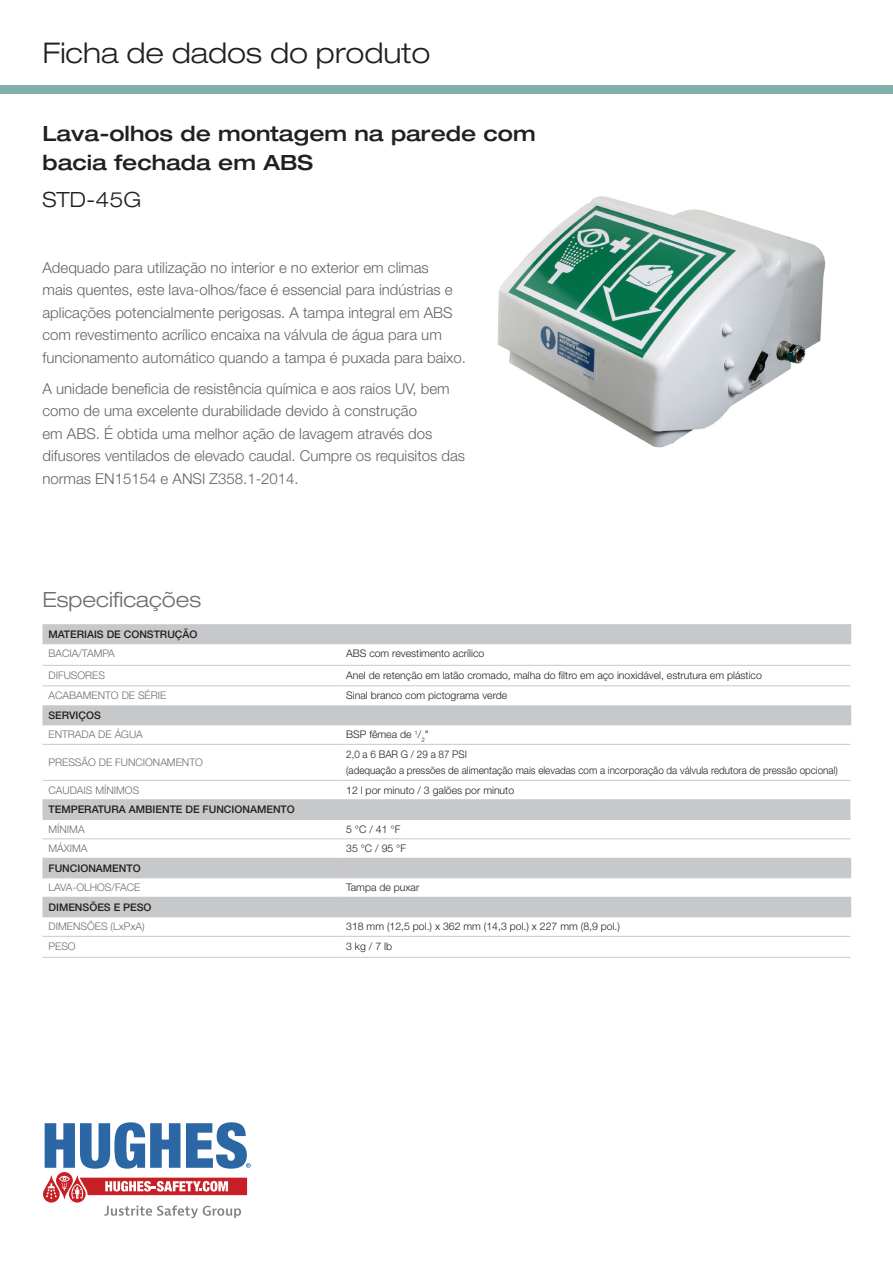
<style>
.page{position:relative;width:893px;height:1263px;background:#fff}
.page>*{position:absolute;margin:0;border:0;box-sizing:border-box;transform-origin:0 0}
.t1{font:300 expanded 28.5px "Helvetica Neue LT Std";color:#231f20}
.t2{font:500 expanded 21px/28.5px "Helvetica Neue LT Std";color:#231f20}
.t3{font:300 expanded 21px "Helvetica Neue LT Std";color:#6c6d70}
.t4{font:300 expanded 21px "Helvetica Neue LT Std";color:#231f20}
.t5{font:300 15px/22.5px "Helvetica Neue LT Std";color:#636366}
.t6{font:300 10.5px "Helvetica Neue LT Std";color:#231f20}
.t7{font:300 10.5px "Helvetica Neue LT Std";color:#6c6d70}
.t8{font:300 10.5px "Helvetica Neue LT Std";color:#231f20;scale:.94 1}
.t9{font:500 10.5px "Helvetica Neue LT Std";color:#231f20}
.s1{color:#666a6b}
</style>
<div class="page">
<svg style="left:43px;top:1122px;width:208px;height:96px"></svg>
<div style="left:0;top:85px;width:893px;height:9px;background:#81b0aa"></div>
<img style="left:497px;top:196px;width:329px;height:252px">
<svg style="left:43px;top:624px;width:807px;height:292px"></svg>
<svg style="left:339px;top:624px;width:2px;height:19px"></svg>
<svg style="left:850px;top:624px;width:1px;height:19px"></svg>
<svg style="left:339px;top:705px;width:2px;height:19px"></svg>
<svg style="left:850px;top:705px;width:1px;height:19px"></svg>
<svg style="left:339px;top:859px;width:2px;height:18px"></svg>
<svg style="left:850px;top:859px;width:1px;height:18px"></svg>
<svg style="left:339px;top:898px;width:2px;height:18px"></svg>
<svg style="left:850px;top:898px;width:1px;height:18px"></svg>
<hr style="left:43px;top:916px;width:297px;height:1px;background:#c7c8ca">
<hr style="left:340px;top:916px;width:511px;height:1px;background:#c7c8ca">
<hr style="left:43px;top:936px;width:297px;height:1px;background:#c7c8ca">
<hr style="left:340px;top:936px;width:510px;height:1px;background:#c7c8ca">
<hr style="left:43px;top:957px;width:297px;height:1px;background:#c7c8ca">
<hr style="left:340px;top:957px;width:510px;height:1px;background:#c7c8ca">
<hr style="left:43px;top:799px;width:297px;height:1px;background:#c7c8ca">
<hr style="left:340px;top:799px;width:510px;height:1px;background:#c7c8ca">
<hr style="left:43px;top:819px;width:297px;height:1px;background:#c7c8ca">
<hr style="left:340px;top:819px;width:510px;height:1px;background:#c7c8ca">
<hr style="left:43px;top:858px;width:297px;height:1px;background:#c7c8ca">
<hr style="left:340px;top:858px;width:511px;height:1px;background:#c7c8ca">
<hr style="left:43px;top:643px;width:297px;height:1px;background:#c7c8ca">
<hr style="left:340px;top:643px;width:511px;height:1px;background:#c7c8ca">
<hr style="left:43px;top:724px;width:297px;height:1px;background:#c7c8ca">
<hr style="left:340px;top:724px;width:511px;height:1px;background:#c7c8ca">
<hr style="left:43px;top:877px;width:297px;height:1px;background:#c7c8ca">
<hr style="left:340px;top:877px;width:511px;height:1px;background:#c7c8ca">
<hr style="left:43px;top:897px;width:297px;height:1px;background:#c7c8ca">
<hr style="left:340px;top:897px;width:511px;height:1px;background:#c7c8ca">
<hr style="left:43px;top:665px;width:297px;height:1px;background:#c7c8ca">
<hr style="left:340px;top:665px;width:510px;height:1px;background:#c7c8ca">
<hr style="left:43px;top:685px;width:297px;height:1px;background:#c7c8ca">
<hr style="left:340px;top:685px;width:510px;height:1px;background:#c7c8ca">
<hr style="left:43px;top:744px;width:297px;height:1px;background:#c7c8ca">
<hr style="left:340px;top:744px;width:510px;height:1px;background:#c7c8ca">
<hr style="left:43px;top:780px;width:297px;height:1px;background:#c7c8ca">
<hr style="left:340px;top:780px;width:510px;height:1px;background:#c7c8ca">
<hr style="left:43px;top:838px;width:297px;height:1px;background:#c7c8ca">
<hr style="left:340px;top:838px;width:510px;height:1px;background:#c7c8ca">
<p class="t1" style="left:43px;top:36px;width:389px">Ficha de dados do produto</p>
<p class="t2" style="left:43px;top:119px;width:495px">Lava-olhos de montagem na parede com bacia fechada em ABS</p>
<p class="t4" style="left:43px;top:187px;width:100px">STD-45G</p>
<p class="t5" style="left:43px;top:256px;width:425px">Adequado para utilização no interior e no exterior em climas<br>mais quentes, este lava-olhos/face é essencial para indústrias e aplicações potencialmente perigosas. A tampa integral em ABS com revestimento acrílico encaixa na válvula de água para um funcionamento automático quando a tampa é puxada para baixo.</p>
<p class="t5" style="left:43px;top:377px;width:424px">A unidade beneficia de resistência química e aos raios UV, bem como de uma excelente durabilidade devido à construção<br>em ABS. É obtida uma melhor ação de lavagem através dos difusores ventilados de elevado caudal. Cumpre os requisitos das normas EN15154 e ANSI Z358.1-2014.</p>
<p class="t3" style="left:43px;top:587px;width:160px">Especifi<span class="s1">ca</span>ções</p>
<p class="t9" style="left:49px;top:628px;width:150px">MATERIAIS DE CONSTRUÇÃO</p>
<p class="t7" style="left:49px;top:647px;width:68px">BACIA/TAMPA</p>
<p class="t6" style="left:346px;top:647px;width:140px">ABS com revestimento acrílico</p>
<p class="t7" style="left:49px;top:669px;width:58px">DIFUSORES</p>
<p class="t6" style="left:346px;top:669px;width:417px">Anel de retenção em latão cromado, malha do filtro em aço inoxidável, estrutura em plástico</p>
<p class="t7" style="left:49px;top:689px;width:119px">ACABAMENTO DE SÉRIE</p>
<p class="t6" style="left:346px;top:689px;width:163px">Sinal branco com pictograma verde</p>
<p class="t9" style="left:49px;top:709px;width:54px">SERVIÇOS</p>
<p class="t7" style="left:49px;top:728px;width:96px">ENTRADA DE ÁGUA</p>
<p class="t6" style="left:346px;top:728px;width:84px">BSP fêmea de <sup>1</sup>/<sub>2</sub>"</p>
<p class="t7" style="left:49px;top:756px;width:156px">PRESSÃO DE FUNCIONAMENTO</p>
<p class="t8" style="left:346px;top:748px;width:130px">2,0 a 6 BAR G / 29 a 87 PSI</p>
<p class="t8" style="left:346px;top:764px;width:525px">(adequação a pressões de alimentação mais elevadas com a incorporação da válvula redutora de pressão opcional)</p>
<p class="t7" style="left:49px;top:784px;width:92px">CAUDAIS MÍNIMOS</p>
<p class="t6" style="left:346px;top:784px;width:170px">12 l por minuto / 3 galões por minuto</p>
<p class="t9" style="left:49px;top:803px;width:248px">TEMPERATURA AMBIENTE DE FUNCIONAMENTO</p>
<p class="t7" style="left:49px;top:823px;width:38px">MÍNIMA</p>
<p class="t6" style="left:346px;top:823px;width:56px">5 °C / 41 °F</p>
<p class="t7" style="left:49px;top:842px;width:41px">MÁXIMA</p>
<p class="t6" style="left:346px;top:842px;width:61px">35 °C / 95 °F</p>
<p class="t9" style="left:49px;top:862px;width:94px">FUNCIONAMENTO</p>
<p class="t7" style="left:49px;top:881px;width:93px">LAVA-OLHOS/FACE</p>
<p class="t6" style="left:346px;top:881px;width:75px">Tampa de puxar</p>
<p class="t9" style="left:49px;top:901px;width:105px">DIMENSÕES E PESO</p>
<p class="t7" style="left:49px;top:920px;width:98px">DIMENSÕES (LxPxA)</p>
<p class="t6" style="left:346px;top:920px;width:275px">318 mm (12,5 pol.) x 362 mm (14,3 pol.) x 227 mm (8,9 pol.)</p>
<p class="t7" style="left:49px;top:940px;width:29px">PESO</p>
<p class="t6" style="left:346px;top:940px;width:47px">3 kg / 7 lb</p>
</div>
